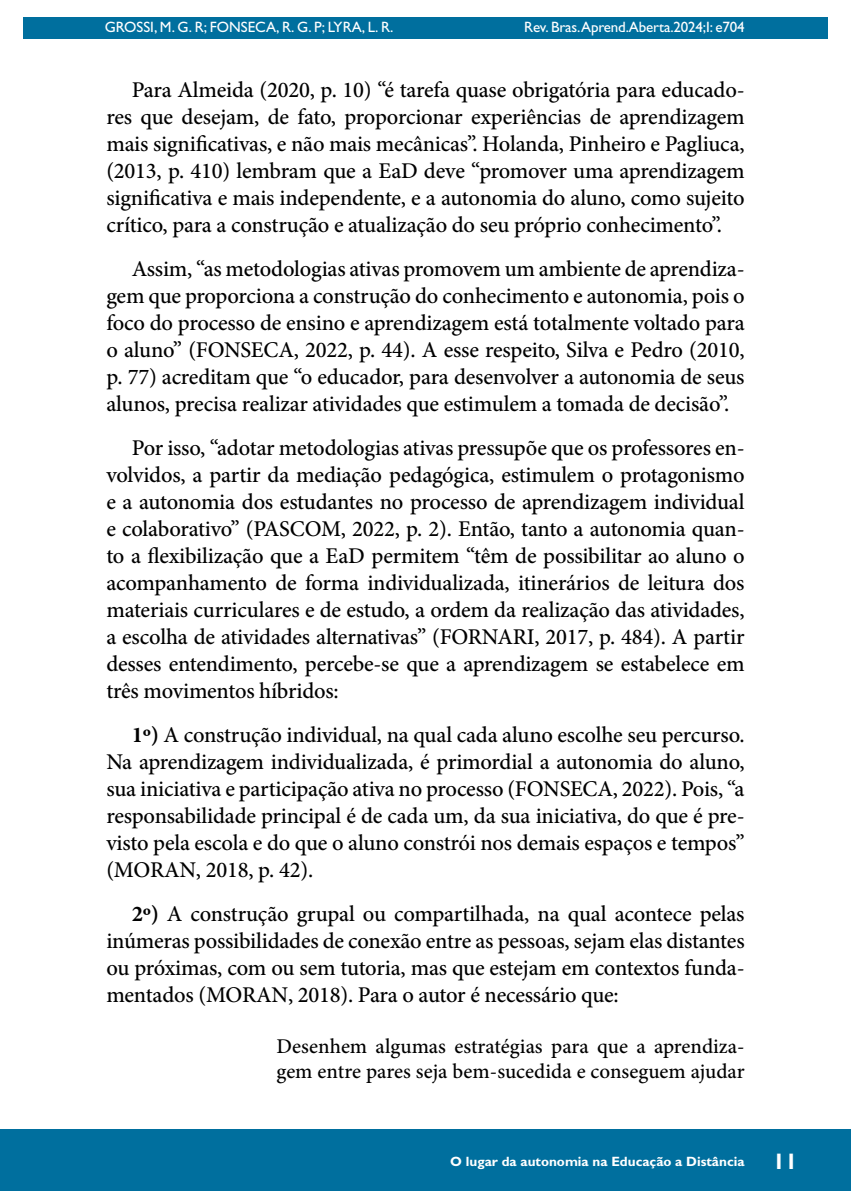
<style>
.page{position:relative;width:851px;height:1191px;background:#fff}
.page>*{position:absolute;margin:0;border:0;box-sizing:border-box;transform-origin:0 0}
.t1{font:500 22.5px/27px "Minion Pro";letter-spacing:-.01em;color:#000;text-align:justify}
.t2{font:500 21px/25.2px "Minion Pro";color:#000}
.t3{font:15px "Gill Sans Std";letter-spacing:-.01em;color:#fff}
.t4{font:700 13.5px "Gill Sans Std";color:#fff}
.s1{font-weight:700}
.s2{font-size:22.5px}
</style>
<div class="page">
<hr style="left:104px;top:0;width:1px;height:467px;background:#006f9e">
<div style="left:23px;top:17px;width:804px;height:21px;background:#006f9e"></div>
<div style="left:0;top:1129px;width:850px;height:62px;background:#006f9e"></div>
<p class="t3" style="left:105px;top:18px;width:290px">GROSSI, M. G. R; FONSECA, R. G. P; LYRA, L. R.</p>
<p class="t3" style="left:524px;top:18px;width:222px">Rev. Bras.Aprend.Aberta.2024;I: e704</p>
<p class="t1" style="left:106px;top:76px;width:639px;text-indent:26px">Para Almeida (2020, p. 10) “é tarefa quase obrigatória para educado&shy;res que desejam, de fato, proporcionar experiências de aprendizagem mais significativas, e não mais mecânicas”. Holanda, Pinheiro e Pagliuca, (2013, p. 410) lembram que a EaD deve “promover uma aprendizagem significativa e mais independente, e a autonomia do aluno, como sujeito crítico, para a construção e atualização do seu próprio conhecimento”.</p>
<p class="t1" style="left:106px;top:255px;width:639px;text-indent:26px">Assim, “as metodologias ativas promovem um ambiente de aprendiza&shy;gem que proporciona a construção do conhecimento e autonomia, pois o foco do processo de ensino e aprendizagem está totalmente voltado para o aluno” (FONSECA, 2022, p. 44). A esse respeito, Silva e Pedro (2010, p. 77) acreditam que “o educador, para desenvolver a autonomia de seus alunos, precisa realizar atividades que estimulem a tomada de decisão”.</p>
<p class="t1" style="left:106px;top:434px;width:639px;text-indent:26px">Por isso, “adotar metodologias ativas pressupõe que os professores en&shy;volvidos, a partir da mediação pedagógica, estimulem o protagonismo e a autonomia dos estudantes no processo de aprendizagem individual e colaborativo” (PASCOM, 2022, p. 2). Então, tanto a autonomia quan&shy;to a flexibilização que a EaD permitem “têm de possibilitar ao aluno o acompanhamento de forma individualizada, itinerários de leitura dos materiais curriculares e de estudo, a ordem da realização das atividades, a escolha de atividades alternativas” (FORNARI, 2017, p. 484). A partir desses entendimento, percebe-se que a aprendizagem se estabelece em três movimentos híbridos:</p>
<p class="t1" style="left:106px;top:721px;width:639px;text-indent:26px"><span class="s1">1º)</span> A construção individual, na qual cada aluno escolhe seu percurso.<br>Na aprendizagem individualizada, é primordial a autonomia do aluno, sua iniciativa e participação ativa no processo (FONSECA, 2022). Pois, “a responsabilidade principal é de cada um, da sua iniciativa, do que é pre&shy;visto pela escola e do que o aluno constrói nos demais espaços e tempos” (MORAN, 2018, p. 42).</p>
<p class="t1" style="left:106px;top:900px;width:639px;text-indent:26px"><span class="s1">2º)</span> A construção grupal ou compartilhada, na qual acontece pelas inúmeras possibilidades de conexão entre as pessoas, sejam elas distantes ou próximas, com ou sem tutoria, mas que estejam em contextos funda&shy;mentados (MORAN, 2018). Para o autor é necessário que:</p>
<p class="t2" style="left:276px;top:1033px;width:469px">Desenhem algumas estratégias para que a aprendiza&shy;gem entre pares seja bem-sucedida e conseguem ajudar</p>
<p class="t4" style="left:450px;top:1153px;width:349px">O lugar da autonomia na Educação a Distância <span class="s2">11</span></p>
</div>
